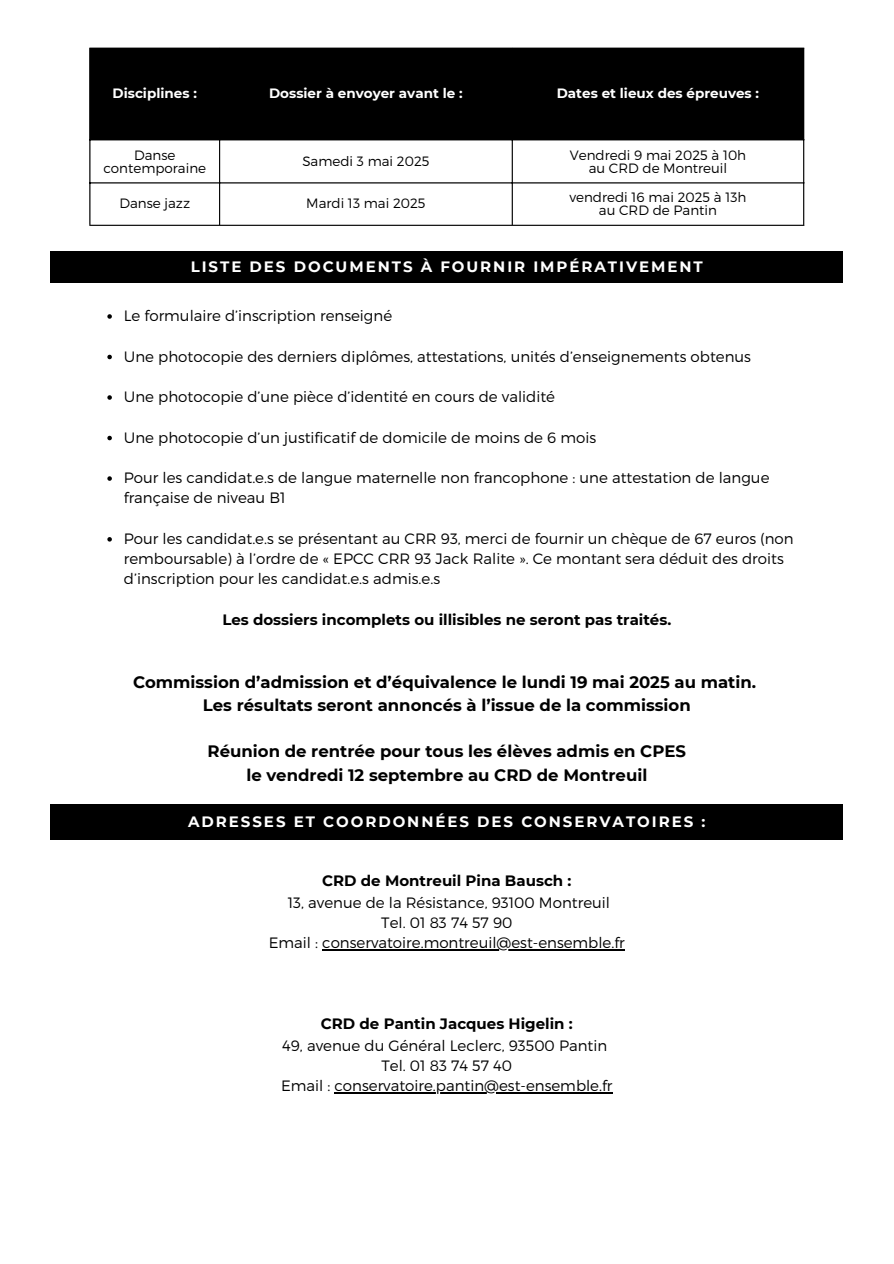
<style>
.page{position:relative;width:894px;height:1264px;background:#fff}
.page>*{position:absolute;margin:0;border:0;box-sizing:border-box;transform-origin:0 0}
.t1{font:700 16.5px/23.7px "Montserrat";color:#000;text-align:center}
.t2{font:300 15px/20.2px "Montserrat";color:#000;text-align:center}
.t3{font:700 15px "Montserrat";color:#000}
.t4{font:700 15px "Montserrat";letter-spacing:.13em;color:#fff}
.t5{font:300 13.5px/13.5px "Montserrat";color:#000;text-align:center}
.t6{font:700 13.5px "Montserrat";color:#fff}
</style>
<div class="page">
<div style="left:90px;top:49px;width:712px;height:90px;background:#000"></div>
<hr style="left:89px;top:49px;width:1px;height:176px;background:#000">
<hr style="left:219px;top:49px;width:1px;height:176px;background:#000">
<hr style="left:511px;top:49px;width:1px;height:176px;background:#000">
<hr style="left:802px;top:49px;width:2px;height:176px;background:#000">
<hr style="left:89px;top:48px;width:715px;height:1px;background:#000">
<hr style="left:89px;top:139px;width:715px;height:1px;background:#000">
<hr style="left:89px;top:182px;width:715px;height:1px;background:#000">
<hr style="left:89px;top:225px;width:715px;height:1px;background:#000">
<div style="left:51px;top:804px;width:791px;height:36px;background:#000"></div>
<hr style="left:322px;top:949px;width:302px;height:1px;background:#000">
<hr style="left:334px;top:1092px;width:278px;height:1px;background:#000">
<div style="left:51px;top:251px;width:791px;height:32px;background:#000"></div>
<svg style="left:107px;top:314px;width:5px;height:5px"></svg>
<svg style="left:107px;top:355px;width:5px;height:4px"></svg>
<svg style="left:107px;top:395px;width:5px;height:5px"></svg>
<svg style="left:107px;top:436px;width:5px;height:4px"></svg>
<svg style="left:107px;top:476px;width:5px;height:5px"></svg>
<svg style="left:107px;top:537px;width:5px;height:4px"></svg>
<p class="t6" style="left:113px;top:85px;width:86px">Disciplines :</p>
<p class="t6" style="left:269px;top:85px;width:195px">Dossier à envoyer avant le :</p>
<p class="t6" style="left:556px;top:85px;width:204px">Dates et lieux des épreuves :</p>
<p class="t5" style="left:103px;top:147px;width:104px">Danse contemporaine</p>
<p class="t5" style="left:302px;top:154px;width:129px">Samedi 3 mai 2025</p>
<p class="t5" style="left:569px;top:147px;width:178px">Vendredi 9 mai 2025 à 10h au CRD de Montreuil</p>
<p class="t5" style="left:119px;top:196px;width:72px">Danse jazz</p>
<p class="t5" style="left:306px;top:196px;width:121px">Mardi 13 mai 2025</p>
<p class="t5" style="left:569px;top:189px;width:178px">vendredi 16 mai 2025 à 13h au CRD de Pantin</p>
<p class="t4" style="left:191px;top:257px;width:513px">LISTE DES DOCUMENTS À FOURNIR IMPÉRATIVEMENT</p>
<p class="t2" style="left:124px;top:305px;width:270px">Le formulaire d’inscription renseigné</p>
<p class="t2" style="left:124px;top:345px;width:628px">Une photocopie des derniers diplômes, attestations, unités d’enseignements obtenus</p>
<p class="t2" style="left:124px;top:386px;width:432px">Une photocopie d’une pièce d’identité en cours de validité</p>
<p class="t2" style="left:124px;top:426px;width:473px">Une photocopie d’un justificatif de domicile de moins de 6 mois</p>
<p class="t2" style="left:124px;top:467px;width:647px;text-align:left">Pour les candidat.e.s de langue maternelle non francophone : une attestation de langue française de niveau B1</p>
<p class="t2" style="left:124px;top:527px;width:671px;text-align:left">Pour les candidat.e.s se présentant au CRR 93, merci de fournir un chèque de 67 euros (non remboursable) à l’ordre de « EPCC CRR 93 Jack Ralite ». Ce montant sera déduit des droits d’inscription pour les candidat.e.s admis.e.s</p>
<p class="t3" style="left:222px;top:610px;width:450px">Les dossiers incomplets ou illisibles ne seront pas traités.</p>
<p class="t1" style="left:133px;top:669px;width:624px">Commission d’admission et d’équivalence le lundi 19 mai 2025 au matin.<br>Les résultats seront annoncés à l’issue de la commission</p>
<p class="t1" style="left:207px;top:739px;width:480px">Réunion de rentrée pour tous les élèves admis en CPES le vendredi 12 septembre au CRD de Montreuil</p>
<p class="t4" style="left:188px;top:812px;width:518px">ADRESSES ET COORDONNÉES DES CONSERVATOIRES :</p>
<p class="t3" style="left:322px;top:871px;width:250px">CRD de Montreuil Pina Bausch :</p>
<p class="t2" style="left:269px;top:891px;width:357px">13, avenue de la Résistance, 93100 Montreuil<br>Tel. 01 83 74 57 90<br>Email : conservatoire.montreuil@est-ensemble.fr</p>
<p class="t3" style="left:321px;top:1014px;width:253px">CRD de Pantin Jacques Higelin :</p>
<p class="t2" style="left:281px;top:1034px;width:333px">49, avenue du Général Leclerc, 93500 Pantin<br>Tel. 01 83 74 57 40<br>Email : conservatoire.pantin@est-ensemble.fr</p>
</div>
